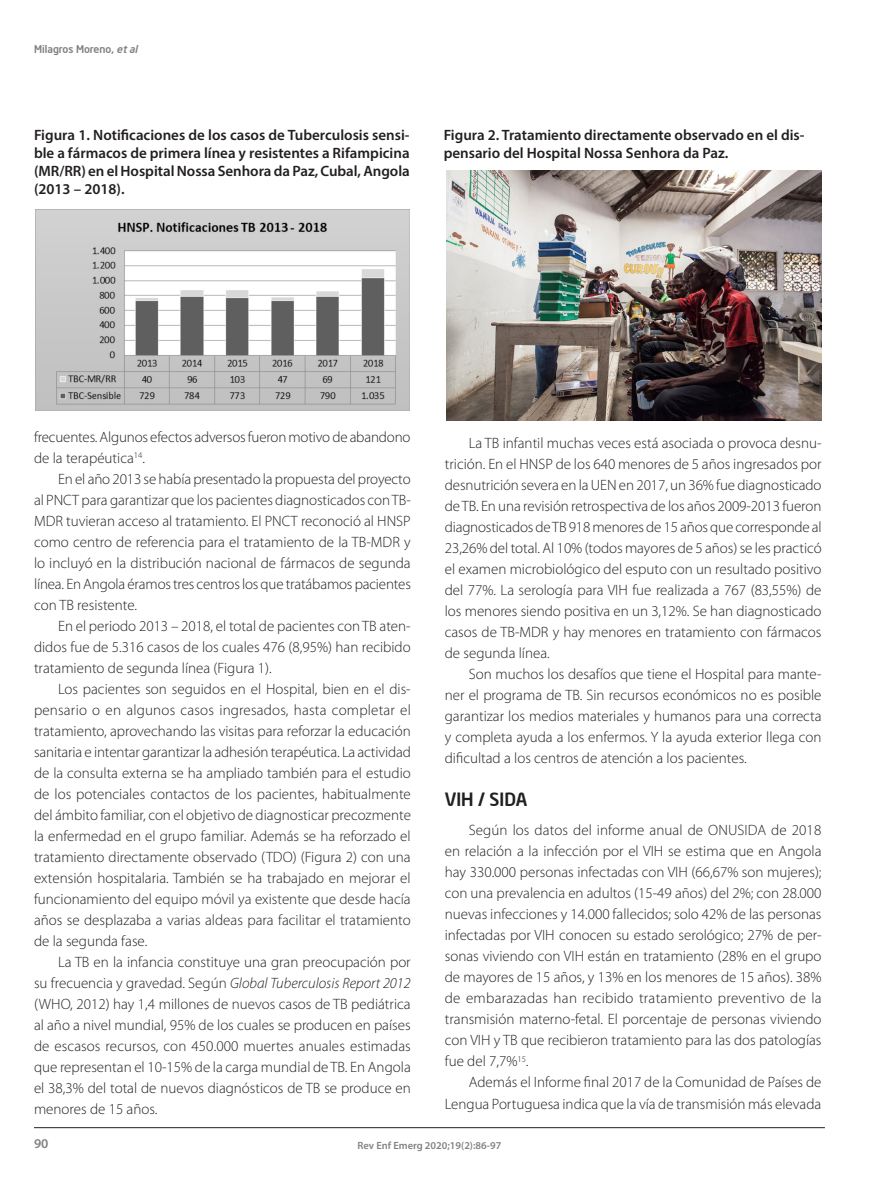
<style>
.page{position:relative;width:893px;height:1191px;background:#fff}
.page>*{position:absolute;margin:0;border:0;box-sizing:border-box;transform-origin:0 0}
.Subtítulo_2{font:500 18px "Neo Sans Intel";color:#231f20}
.C__de_texto{font:300 15px/21px "Myriad Pro";color:#231f20;text-align:justify}
.Titol_Tabla{font:600 15px/18px "Myriad Pro";color:#231f20;text-align:justify}
.t1{font:600 13.5px "Myriad Pro";color:#808285}
.t2{font:600 10.5px "Myriad Pro";color:#808285}
.t3{font:500 10.5px "Neo Sans Intel";color:#808285}
.s1{font-style:italic}
</style>
<div class="page">
<hr style="left:34px;top:1127px;width:791px;height:1px;background:#231f20">
<img style="left:35px;top:210px;width:375px;height:201px">
<img style="left:446px;top:170px;width:376px;height:250px">
<p class="t3" style="left:34px;top:42px;width:108px">Milagros Moreno, <span class="s1">etal</span></p>
<p class="Titol_Tabla" style="left:34px;top:126px;width:377px">Figura 1. Notificaciones de los casos de Tuberculosis sensi&shy;ble a fármacos de primera línea y resistentes a Rifampicina (MR/RR) en el Hospital Nossa Senhora da Paz, Cubal, Angola (2013 – 2018).</p>
<p class="Titol_Tabla" style="left:444px;top:126px;width:362px">Figura 2. Tratamiento directamente observado en el dis&shy;pensario del Hospital Nossa Senhora da Paz.</p>
<p class="C__de_texto" style="left:34px;top:426px;width:378px">frecuentes. Algunos efectos adversos fueron motivo de abandono de la terapéutica<sup>14</sup>.</p>
<p class="C__de_texto" style="left:34px;top:468px;width:378px;text-indent:24px">En el año 2013 se había presentado la propuesta del proyecto al PNCT para garantizar que los pacientes diagnosticados con TB-MDR tuvieran acceso al tratamiento. El PNCT reconoció al HNSP como centro de referencia para el tratamiento de la TB-MDR y lo incluyó en la distribución nacional de fármacos de segunda línea. En Angola éramos tres centros los que tratábamos pacientes con TB resistente.</p>
<p class="C__de_texto" style="left:34px;top:615px;width:378px;text-indent:24px">En el periodo 2013 – 2018, el total de pacientes con TB aten&shy;didos fue de 5.316 casos de los cuales 476 (8,95%) han recibido tratamiento de segunda línea (Figura 1).</p>
<p class="C__de_texto" style="left:34px;top:678px;width:378px;text-indent:24px">Los pacientes son seguidos en el Hospital, bien en el dis&shy;pensario o en algunos casos ingresados, hasta completar el tratamiento, aprovechando las visitas para reforzar la educación sanitaria e intentar garantizar la adhesión terapéutica. La actividad de la consulta externa se ha ampliado también para el estudio de los potenciales contactos de los pacientes, habitualmente del ámbito familiar, con el objetivo de diagnosticar precozmente la enfermedad en el grupo familiar. Además se ha reforzado el tratamiento directamente observado (TDO) (Figura 2) con una extensión hospitalaria. También se ha trabajado en mejorar el funcionamiento del equipo móvil ya existente que desde hacía años se desplazaba a varias aldeas para facilitar el tratamiento de la segunda fase.</p>
<p class="C__de_texto" style="left:34px;top:951px;width:378px;text-indent:24px">La TB en la infancia constituye una gran preocupación por su frecuencia y gravedad. Según <span class="s1">Global Tuberculosis Report 2012 </span>(WHO, 2012) hay 1,4 millones de nuevos casos de TB pediátrica al año a nivel mundial, 95% de los cuales se producen en países de escasos recursos, con 450.000 muertes anuales estimadas que representan el 10-15% de la carga mundial de TB. En Angola el 38,3% del total de nuevos diagnósticos de TB se produce en menores de 15 años.</p>
<p class="C__de_texto" style="left:445px;top:432px;width:378px;text-indent:24px">La TB infantil muchas veces está asociada o provoca desnu&shy;trición. En el HNSP de los 640 menores de 5 años ingresados por desnutrición severa en la UEN en 2017, un 36% fue diagnosticado de TB. En una revisión retrospectiva de los años 2009-2013 fueron diagnosticados de TB 918 menores de 15 años que corresponde al 23,26% del total. Al 10% (todos mayores de 5 años) se les practicó el examen microbiológico del esputo con un resultado positivo del 77%. La serología para VIH fue realizada a 767 (83,55%) de los menores siendo positiva en un 3,12%. Se han diagnosticado casos de TB-MDR y hay menores en tratamiento con fármacos de segunda línea.</p>
<p class="C__de_texto" style="left:445px;top:663px;width:378px;text-indent:24px">Son muchos los desafíos que tiene el Hospital para mante&shy;ner el programa de TB. Sin recursos económicos no es posible garantizar los medios materiales y humanos para una correcta y completa ayuda a los enfermos. Y la ayuda exterior llega con dificultad a los centros de atención a los pacientes.</p>
<p class="Subtítulo_2" style="left:445px;top:788px;width:84px">VIH / SIDA</p>
<p class="C__de_texto" style="left:445px;top:819px;width:378px;text-indent:24px">Según los datos del informe anual de ONUSIDA de 2018 en relación a la infección por el VIH se estima que en Angola hay 330.000 personas infectadas con VIH (66,67% son mujeres); con una prevalencia en adultos (15-49 años) del 2%; con 28.000 nuevas infecciones y 14.000 fallecidos; solo 42% de las personas infectadas por VIH conocen su estado serológico; 27% de per&shy;sonas viviendo con VIH están en tratamiento (28% en el grupo de mayores de 15 años, y 13% en los menores de 15 años). 38% de embarazadas han recibido tratamiento preventivo de la transmisión materno-fetal. El porcentaje de personas viviendo con VIH y TB que recibieron tratamiento para las dos patologías fue del 7,7%<sup>15</sup>.</p>
<p class="C__de_texto" style="left:445px;top:1071px;width:378px;text-align:right">Además el Informe final 2017 de la Comunidad de Países de<br>Lengua Portuguesa indica que la vía de transmisión más elevada</p>
<p class="t1" style="left:34px;top:1135px;width:16px">90</p>
<p class="t2" style="left:358px;top:1138px;width:145px">Rev Enf Emerg 2020;19(2):86-97</p>
</div>
